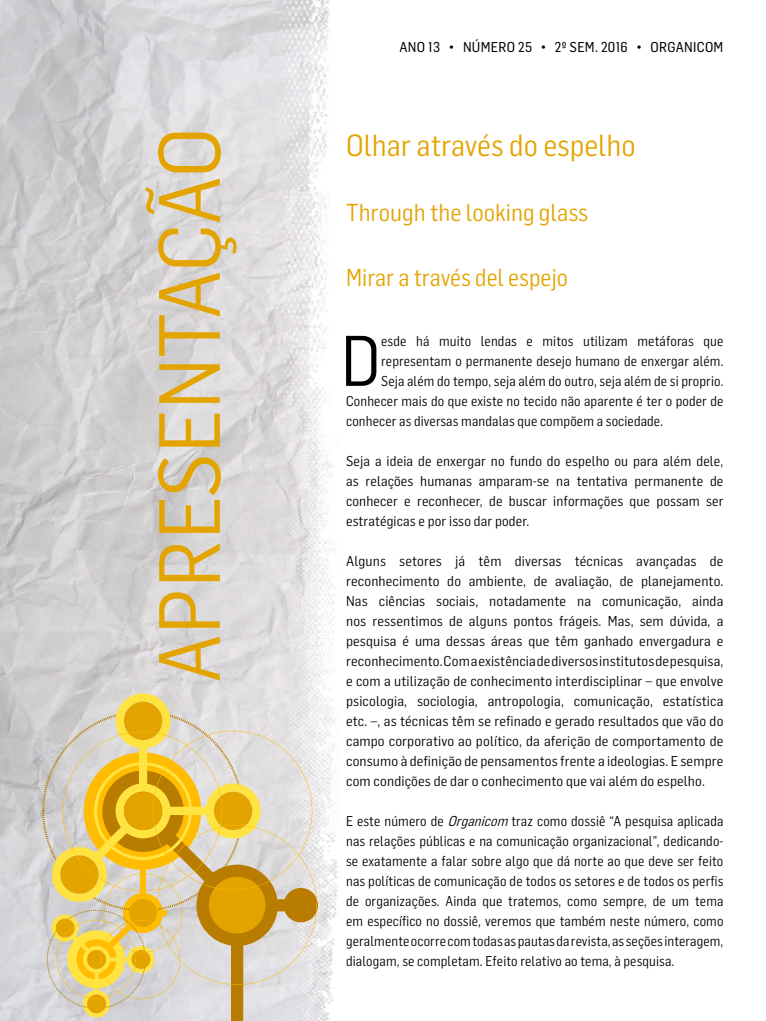
<style>
.page{position:relative;width:766px;height:1021px;background:#fff}
.page>*{position:absolute;margin:0;border:0;box-sizing:border-box;transform-origin:0 0}
.t1{font:85px "Flama Semicondensed";color:#e4a400}
.t2{font:70.1px "Flama Semicondensed";color:#000}
.t3{font:30px "Flama Semicondensed";color:#e4a400}
.t4{font:24px "Flama Semicondensed";color:#e4a400}
.t5{font:14px/20px "Flama Semicondensed";letter-spacing:.01em;color:#000;text-align:justify}
.t6{font:14px "Flama Semicondensed Basic";letter-spacing:.02em;color:#000}
.s1{font-style:italic}
</style>
<div class="page">
<img style="left:0;top:0;width:338px;height:1020px">
<svg style="left:42px;top:710px;width:7px;height:201px"></svg>
<svg style="left:49px;top:693px;width:211px;height:37px;background:#dcd7c5"></svg>
<div style="left:124px;top:701px;width:38px;height:39px;background:#e4a400;border-radius:50%"></div>
<svg style="left:47px;top:730px;width:270px;height:287px;background:#dec88b"></svg>
<h1 class="t1" style="left:135px;top:682px;width:556px;rotate:-90deg">APRESENTAÇÃO</h1>
<p class="t6" style="left:399px;top:38px;width:325px">ANO 13 • NÚMERO 25 • 2º SEM. 2016 • ORGANICOM</p>
<h3 class="t3" style="left:346px;top:126px;width:291px">Olhar através do espelho</h3>
<h3 class="t4" style="left:346px;top:197px;width:244px">Through the looking glass</h3>
<h3 class="t4" style="left:346px;top:262px;width:223px">Mirar a través del espejo</h3>
<h2 class="t2" style="left:341px;top:316px;width:41px">D</h2>
<p class="t5" style="left:381px;top:330px;width:343px">esde há muito lendas e mitos utilizam metáforas que</p>
<p class="t5" style="left:381px;top:350px;width:344px">representam o permanente desejo humano de enxergar além.</p>
<p class="t5" style="left:381px;top:370px;width:344px">Seja além do tempo, seja além do outro, seja além de si proprio.</p>
<p class="t5" style="left:346px;top:390px;width:379px">Conhecer mais do que existe no tecido não aparente é ter o poder de</p>
<p class="t5" style="left:346px;top:410px;width:318px">conhecer as diversas mandalas que compõem a sociedade.</p>
<p class="t5" style="left:346px;top:450px;width:379px">Seja a ideia de enxergar no fundo do espelho ou para além dele, as relações humanas amparam-se na tentativa permanente de conhecer e reconhecer, de buscar informações que possam ser estratégicas e por isso dar poder.</p>
<p class="t5" style="left:346px;top:550px;width:379px">Alguns setores já têm diversas técnicas avançadas de reconhecimento do ambiente, de avaliação, de planejamento.<br>Nas ciências sociais, notadamente na comunicação, ainda nos ressentimos de alguns pontos frágeis. Mas, sem dúvida, a pesquisa é uma dessas áreas que têm ganhado envergadura e reconhecimento. Com a existência de diversos institutos de pesquisa, e com a utilização de conhecimento interdisciplinar – que envolve psicologia, sociologia, antropologia, comunicação, estatística etc. –, as técnicas têm se refinado e gerado resultados que vão do campo corporativo ao político, da aferição de comportamento de consumo à definição de pensamentos frente a ideologias. E sempre com condições de dar o conhecimento que vai além do espelho.</p>
<p class="t5" style="left:346px;top:810px;width:379px">E este número de <span class="s1">Organicom</span> traz como dossiê “A pesquisa aplicada nas relações públicas e na comunicação organizacional”, dedicando&shy;se exatamente a falar sobre algo que dá norte ao que deve ser feito nas políticas de comunicação de todos os setores e de todos os perfis de organizações. Ainda que tratemos, como sempre, de um tema em específico no dossiê, veremos que também neste número, como geralmente ocorre com todas as pautas da revista, as seções interagem, dialogam, se completam. Efeito relativo ao tema, à pesquisa.</p>
</div>
